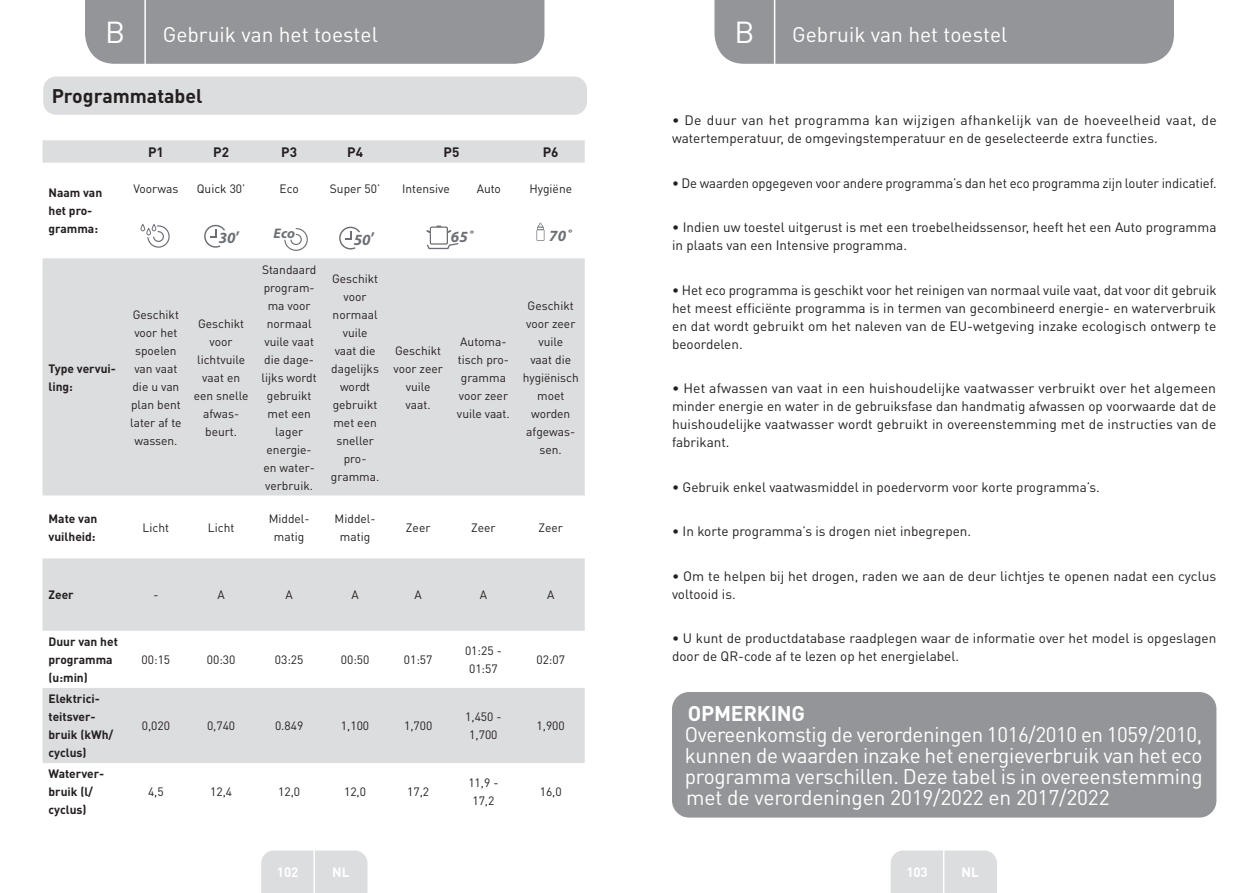
<style>
.page{position:relative;width:1259px;height:893px;background:#fff}
.page>*{position:absolute;margin:0;border:0;box-sizing:border-box;transform-origin:0 0}
.t1{font:30px "DIN Pro";color:#fff}
.Large_Text__3_2_mm{font:21px/21px "DIN Pro Regular";letter-spacing:-.01em;color:#fff;text-align:justify}
.t2{font:21px "DIN Pro";color:#fff}
.Large_Text__3_2_mm-2{font:21px "DIN Pro Bold";letter-spacing:-.01em;color:#fff}
.Sous-titre-FR{font:700 19.5px "DIN Pro";color:#231f20}
.t3{font:italic 700 15.6px "Myriad Pro";color:#6c7075}
.t4{font:italic 700 13.95px "Myriad Pro";color:#6c7075}
.Large_Text__3_2_mm-3{font:13.5px/18px "DIN Pro Regular";color:#231f20}
.Large_Text__3_2_mm-4{font:13.5px "DIN Pro Bold";color:#231f20}
.t5{font:700 13.5px "DIN Pro";letter-spacing:-.005em;color:#fff}
.Large_Text__3_2_mm-5{font:12px/18px "DIN Pro Regular";color:#231f20;text-align:center}
.Large_Text__3_2_mm-6{font:12px/18px "DIN Pro Bold";color:#231f20}
.s1{font-style:normal}
</style>
<div class="page">
<div style="left:85px;top:0;width:459px;height:64px;background:#939598"></div>
<div style="left:714px;top:0;width:460px;height:64px;background:#939598"></div>
<div style="left:261px;top:850px;width:106px;height:43px;background:#dcdddf"></div>
<div style="left:890px;top:850px;width:107px;height:43px;background:#dcdddf"></div>
<hr style="left:313px;top:833px;width:2px;height:60px;background:#fff">
<hr style="left:943px;top:833px;width:1px;height:60px;background:#fff">
<hr style="left:144px;top:0;width:2px;height:66px;background:#fff">
<hr style="left:774px;top:0;width:1px;height:66px;background:#fff">
<div style="left:43px;top:77px;width:544px;height:38px;background:#dcdddf;border-radius:13px"></div>
<svg style="left:43px;top:140px;width:542px;height:623px;fill:#dcdddf"></svg>
<div style="left:672px;top:692px;width:544px;height:126px;background:#939598;border-radius:17px"></div>
<svg style="left:141px;top:224px;width:30px;height:25px"></svg>
<svg style="left:204px;top:225px;width:21px;height:23px"></svg>
<svg style="left:284px;top:227px;width:24px;height:25px"></svg>
<svg style="left:339px;top:227px;width:21px;height:23px"></svg>
<svg style="left:426px;top:226px;width:33px;height:24px"></svg>
<svg style="left:536px;top:223px;width:8px;height:18px"></svg>
<h1 class="t1" style="left:105px;top:11px;width:22px">B</h1>
<h2 class="t2" style="left:163px;top:20px;width:217px">Gebruik van het toestel</h2>
<h1 class="t1" style="left:734px;top:11px;width:22px">B</h1>
<h2 class="t2" style="left:792px;top:20px;width:217px">Gebruik van het toestel</h2>
<p class="Sous-titre-FR" style="left:52px;top:83px;width:152px">Programmatabel</p>
<p class="Large_Text__3_2_mm-4" style="left:148px;top:143px;width:17px">P1</p>
<p class="Large_Text__3_2_mm-4" style="left:213px;top:143px;width:17px">P2</p>
<p class="Large_Text__3_2_mm-4" style="left:281px;top:143px;width:17px">P3</p>
<p class="Large_Text__3_2_mm-4" style="left:347px;top:143px;width:17px">P4</p>
<p class="Large_Text__3_2_mm-4" style="left:443px;top:143px;width:17px">P5</p>
<p class="Large_Text__3_2_mm-4" style="left:543px;top:143px;width:17px">P6</p>
<p class="Large_Text__3_2_mm-6" style="left:49px;top:183px;width:55px">Naam van het pro&shy;gramma:</p>
<p class="Large_Text__3_2_mm-5" style="left:133px;top:179px;width:46px">Voorwas</p>
<p class="Large_Text__3_2_mm-5" style="left:197px;top:179px;width:50px">Quick 30’</p>
<p class="Large_Text__3_2_mm-5" style="left:279px;top:179px;width:21px">Eco</p>
<p class="Large_Text__3_2_mm-5" style="left:330px;top:179px;width:52px">Super 50’</p>
<p class="Large_Text__3_2_mm-5" style="left:402px;top:179px;width:49px">Intensive</p>
<p class="Large_Text__3_2_mm-5" style="left:477px;top:179px;width:26px">Auto</p>
<p class="Large_Text__3_2_mm-5" style="left:529px;top:179px;width:44px">Hygiëne</p>
<p class="t3" style="left:219px;top:228px;width:22px">30<span class="s1">’</span></p>
<p class="t4" style="left:274px;top:224px;width:23px">Eco</p>
<p class="t3" style="left:354px;top:230px;width:22px">50<span class="s1">’</span></p>
<p class="t3" style="left:451px;top:227px;width:25px">65˚</p>
<p class="t3" style="left:549px;top:226px;width:25px">70˚</p>
<p class="Large_Text__3_2_mm-6" style="left:49px;top:359px;width:69px">Type vervui&shy;ling:</p>
<p class="Large_Text__3_2_mm-5" style="left:130px;top:305px;width:53px">Geschikt voor het spoelen van vaat die u van plan bent later af te wassen.</p>
<p class="Large_Text__3_2_mm-5" style="left:194px;top:314px;width:56px">Geschikt voor lichtvuile vaat en een snelle afwas&shy;beurt.</p>
<p class="Large_Text__3_2_mm-5" style="left:262px;top:260px;width:57px">Standaard program&shy;ma voor normaal vuile vaat die dage&shy;lijks wordt gebruikt met een lager energie&shy;en water&shy;verbruik.</p>
<p class="Large_Text__3_2_mm-5" style="left:331px;top:269px;width:50px">Geschikt voor normaal vuile vaat die dagelijks wordt gebruikt met een sneller pro&shy;gramma.</p>
<p class="Large_Text__3_2_mm-5" style="left:393px;top:341px;width:51px">Geschikt voor zeer vuile vaat.</p>
<p class="Large_Text__3_2_mm-5" style="left:457px;top:332px;width:54px">Automa&shy;tisch pro&shy;gramma voor zeer vuile vaat.</p>
<p class="Large_Text__3_2_mm-5" style="left:523px;top:296px;width:58px">Geschikt voor zeer vuile<br>vaat die hygiënisch moet worden afgewas&shy;sen.</p>
<p class="Large_Text__3_2_mm-6" style="left:49px;top:509px;width:50px">Mate van vuilheid:</p>
<p class="Large_Text__3_2_mm-5" style="left:143px;top:518px;width:28px">Licht</p>
<p class="Large_Text__3_2_mm-5" style="left:208px;top:518px;width:28px">Licht</p>
<p class="Large_Text__3_2_mm-5" style="left:269px;top:509px;width:42px">Middel&shy;matig</p>
<p class="Large_Text__3_2_mm-5" style="left:335px;top:509px;width:42px">Middel&shy;matig</p>
<p class="Large_Text__3_2_mm-5" style="left:406px;top:518px;width:26px">Zeer</p>
<p class="Large_Text__3_2_mm-5" style="left:471px;top:518px;width:26px">Zeer</p>
<p class="Large_Text__3_2_mm-5" style="left:538px;top:518px;width:26px">Zeer</p>
<p class="Large_Text__3_2_mm-6" style="left:49px;top:585px;width:27px">Zeer</p>
<p class="Large_Text__3_2_mm-5" style="left:153px;top:586px;width:7px">-</p>
<p class="Large_Text__3_2_mm-5" style="left:217px;top:586px;width:9px">A</p>
<p class="Large_Text__3_2_mm-5" style="left:285px;top:586px;width:9px">A</p>
<p class="Large_Text__3_2_mm-5" style="left:351px;top:586px;width:9px">A</p>
<p class="Large_Text__3_2_mm-5" style="left:414px;top:586px;width:9px">A</p>
<p class="Large_Text__3_2_mm-5" style="left:480px;top:586px;width:9px">A</p>
<p class="Large_Text__3_2_mm-5" style="left:547px;top:586px;width:9px">A</p>
<p class="Large_Text__3_2_mm-6" style="left:49px;top:632px;width:71px">Duur van het programma (u:min)</p>
<p class="Large_Text__3_2_mm-5" style="left:142px;top:650px;width:30px">00:15</p>
<p class="Large_Text__3_2_mm-5" style="left:207px;top:650px;width:30px">00:30</p>
<p class="Large_Text__3_2_mm-5" style="left:275px;top:650px;width:30px">03:25</p>
<p class="Large_Text__3_2_mm-5" style="left:341px;top:650px;width:30px">00:50</p>
<p class="Large_Text__3_2_mm-5" style="left:404px;top:650px;width:30px">01:57</p>
<p class="Large_Text__3_2_mm-5" style="left:465px;top:641px;width:38px">01:25 -<br>01:57</p>
<p class="Large_Text__3_2_mm-5" style="left:536px;top:650px;width:30px">02:07</p>
<p class="Large_Text__3_2_mm-6" style="left:49px;top:689px;width:66px">Elektrici&shy;teitsver&shy;bruik (kWh/ cyclus)</p>
<p class="Large_Text__3_2_mm-6" style="left:49px;top:764px;width:57px">Waterver&shy;bruik (l/ cyclus)</p>
<p class="Large_Text__3_2_mm-5" style="left:142px;top:716px;width:30px">0,020</p>
<p class="Large_Text__3_2_mm-5" style="left:207px;top:716px;width:30px">0,740</p>
<p class="Large_Text__3_2_mm-5" style="left:275px;top:716px;width:30px">0.849</p>
<p class="Large_Text__3_2_mm-5" style="left:341px;top:716px;width:30px">1,100</p>
<p class="Large_Text__3_2_mm-5" style="left:404px;top:716px;width:30px">1,700</p>
<p class="Large_Text__3_2_mm-5" style="left:465px;top:707px;width:38px">1,450 -<br>1,700</p>
<p class="Large_Text__3_2_mm-5" style="left:536px;top:716px;width:30px">1,900</p>
<p class="Large_Text__3_2_mm-5" style="left:148px;top:783px;width:17px">4,5</p>
<p class="Large_Text__3_2_mm-5" style="left:210px;top:783px;width:23px">12,4</p>
<p class="Large_Text__3_2_mm-5" style="left:278px;top:783px;width:23px">12,0</p>
<p class="Large_Text__3_2_mm-5" style="left:344px;top:783px;width:23px">12,0</p>
<p class="Large_Text__3_2_mm-5" style="left:407px;top:783px;width:23px">17,2</p>
<p class="Large_Text__3_2_mm-5" style="left:468px;top:774px;width:32px">11,9 -<br>17,2</p>
<p class="Large_Text__3_2_mm-5" style="left:540px;top:783px;width:23px">16,0</p>
<p class="Large_Text__3_2_mm-3" style="left:672px;top:111px;width:546px">• De duur van het programma kan wijzigen afhankelijk van de hoeveelheid vaat, de watertemperatuur, de omgevingstemperatuur en de geselecteerde extra functies.</p>
<p class="Large_Text__3_2_mm-3" style="left:672px;top:173px;width:546px">• De waarden opgegeven voor andere programma’s dan het eco programma zijn louter indicatief.</p>
<p class="Large_Text__3_2_mm-3" style="left:672px;top:218px;width:546px">• Indien uw toestel uitgerust is met een troebelheidssensor, heeft het een Auto programma in plaats van een Intensive programma.</p>
<p class="Large_Text__3_2_mm-3" style="left:672px;top:280px;width:546px;text-align:justify">• Het eco programma is geschikt voor het reinigen van normaal vuile vaat, dat voor dit gebruik het meest efficiënte programma is in termen van gecombineerd energie- en waterverbruik en dat wordt gebruikt om het naleven van de EU-wetgeving inzake ecologisch ontwerp te beoordelen.</p>
<p class="Large_Text__3_2_mm-3" style="left:672px;top:379px;width:546px;text-align:justify">• Het afwassen van vaat in een huishoudelijke vaatwasser verbruikt over het algemeen minder energie en water in de gebruiksfase dan handmatig afwassen op voorwaarde dat de huishoudelijke vaatwasser wordt gebruikt in overeenstemming met de instructies van de fabrikant.</p>
<p class="Large_Text__3_2_mm-3" style="left:672px;top:477px;width:429px">• Gebruik enkel vaatwasmiddel in poedervorm voor korte programma’s.</p>
<p class="Large_Text__3_2_mm-3" style="left:672px;top:522px;width:300px">• In korte programma’s is drogen niet inbegrepen.</p>
<p class="Large_Text__3_2_mm-3" style="left:672px;top:566px;width:546px">• Om te helpen bij het drogen, raden we aan de deur lichtjes te openen nadat een cyclus voltooid is.</p>
<p class="Large_Text__3_2_mm-3" style="left:672px;top:629px;width:546px">• U kunt de productdatabase raadplegen waar de informatie over het model is opgeslagen door de QR-code af te lezen op het energielabel.</p>
<p class="Large_Text__3_2_mm-2" style="left:688px;top:699px;width:119px">OPMERKING</p>
<p class="Large_Text__3_2_mm" style="left:685px;top:723px;width:519px">Overeenkomstig de verordeningen 1016/2010 en 1059/2010, kunnen de waarden inzake het energieverbruik van het eco programma verschillen. Deze tabel is in overeenstemming met de verordeningen 2019/2022 en 2017/2022</p>
<p class="t5" style="left:277px;top:862px;width:23px">102</p>
<p class="t5" style="left:332px;top:862px;width:19px">NL</p>
<p class="t5" style="left:906px;top:862px;width:23px">103</p>
<p class="t5" style="left:961px;top:862px;width:19px">NL</p>
</div>
